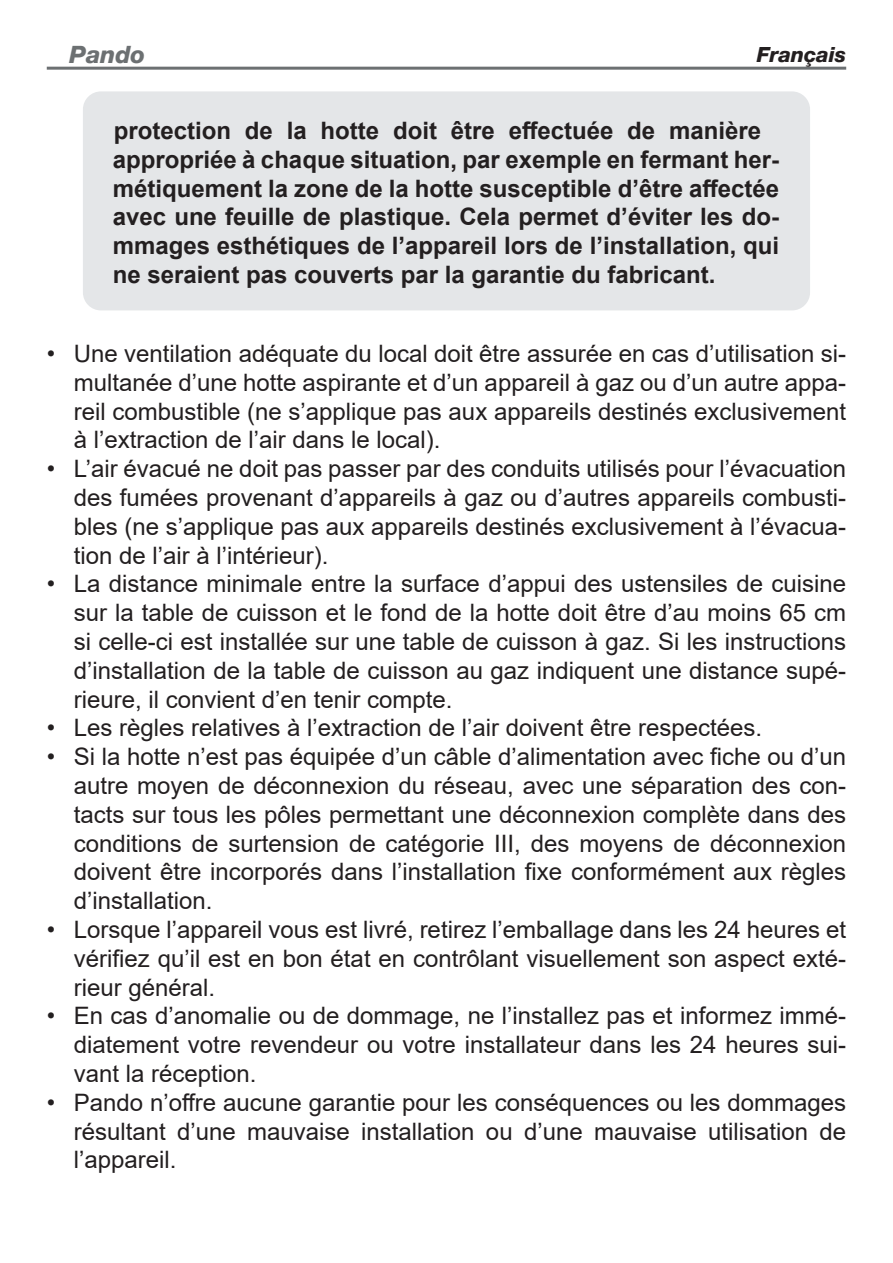
<style>
.page{position:relative;width:893px;height:1263px;background:#fff}
.page>*{position:absolute;margin:0;border:0;box-sizing:border-box;transform-origin:0 0}
.t1{font:24px/28.8px "Arial";color:#231f20;text-align:justify}
.t2{font:700 24px/28.8px "Arial";color:#231f20}
.t3{font:italic 800 24px "Helvetica Neue LT Std";color:#6c7072}
.t4{font:italic 800 21px "Helvetica Neue LT Std";color:#231f20}
</style>
<div class="page">
<hr style="left:47px;top:67px;width:799px;height:3px;background:#6c7072">
<div style="left:83px;top:91px;width:727px;height:219px;background:#e4e6e8;border-radius:18px"></div>
<p class="t3" style="left:70px;top:40px;width:77px">Pando</p>
<p class="t4" style="left:757px;top:42px;width:91px">Français</p>
<p class="t2" style="left:113px;top:116px;width:668px">protection de la hotte doit être effectuée de manière appropriée à chaque situation, par exemple en fermant her&shy;métiquement la zone de la hotte susceptible d’être affectée avec une feuille de plastique. Cela permet d’éviter les do&shy;mmages esthétiques de l’appareil lors de l’installation, qui ne seraient pas couverts par la garantie du fabricant.</p>
<p class="t1" style="left:74px;top:339px;width:774px;text-indent:-27px">• Une ventilation adéquate du local doit être assurée en cas d’utilisation si&shy;multanée d’une hotte aspirante et d’un appareil à gaz ou d’un autre appa&shy;reil combustible (ne s’applique pas aux appareils destinés exclusivement à l’extraction de l’air dans le local).</p>
<p class="t1" style="left:74px;top:454px;width:774px;text-indent:-27px">• L’air évacué ne doit pas passer par des conduits utilisés pour l’évacuation des fumées provenant d’appareils à gaz ou d’autres appareils combusti&shy;bles (ne s’applique pas aux appareils destinés exclusivement à l’évacua&shy;tion de l’air à l’intérieur).</p>
<p class="t1" style="left:74px;top:569px;width:774px;text-indent:-27px">• La distance minimale entre la surface d’appui des ustensiles de cuisine sur la table de cuisson et le fond de la hotte doit être d’au moins 65 cm si celle-ci est installée sur une table de cuisson à gaz. Si les instructions d’installation de la table de cuisson au gaz indiquent une distance supé&shy;rieure, il convient d’en tenir compte.</p>
<p class="t1" style="left:47px;top:713px;width:717px">• Les règles relatives à l’extraction de l’air doivent être respectées.</p>
<p class="t1" style="left:74px;top:742px;width:774px;text-indent:-27px">• Si la hotte n’est pas équipée d’un câble d’alimentation avec fiche ou d’un autre moyen de déconnexion du réseau, avec une séparation des con&shy;tacts sur tous les pôles permettant une déconnexion complète dans des conditions de surtension de catégorie III, des moyens de déconnexion doivent être incorporés dans l’installation fixe conformément aux règles d’installation.</p>
<p class="t1" style="left:74px;top:915px;width:774px;text-indent:-27px">• Lorsque l’appareil vous est livré, retirez l’emballage dans les 24 heures et vérifiez qu’il est en bon état en contrôlant visuellement son aspect exté&shy;rieur général.</p>
<p class="t1" style="left:74px;top:1001px;width:774px;text-indent:-27px">• En cas d’anomalie ou de dommage, ne l’installez pas et informez immé&shy;diatement votre revendeur ou votre installateur dans les 24 heures sui&shy;vant la réception.</p>
<p class="t1" style="left:74px;top:1088px;width:774px;text-indent:-27px">• Pando n’offre aucune garantie pour les conséquences ou les dommages résultant d’une mauvaise installation ou d’une mauvaise utilisation de l’appareil.</p>
</div>
